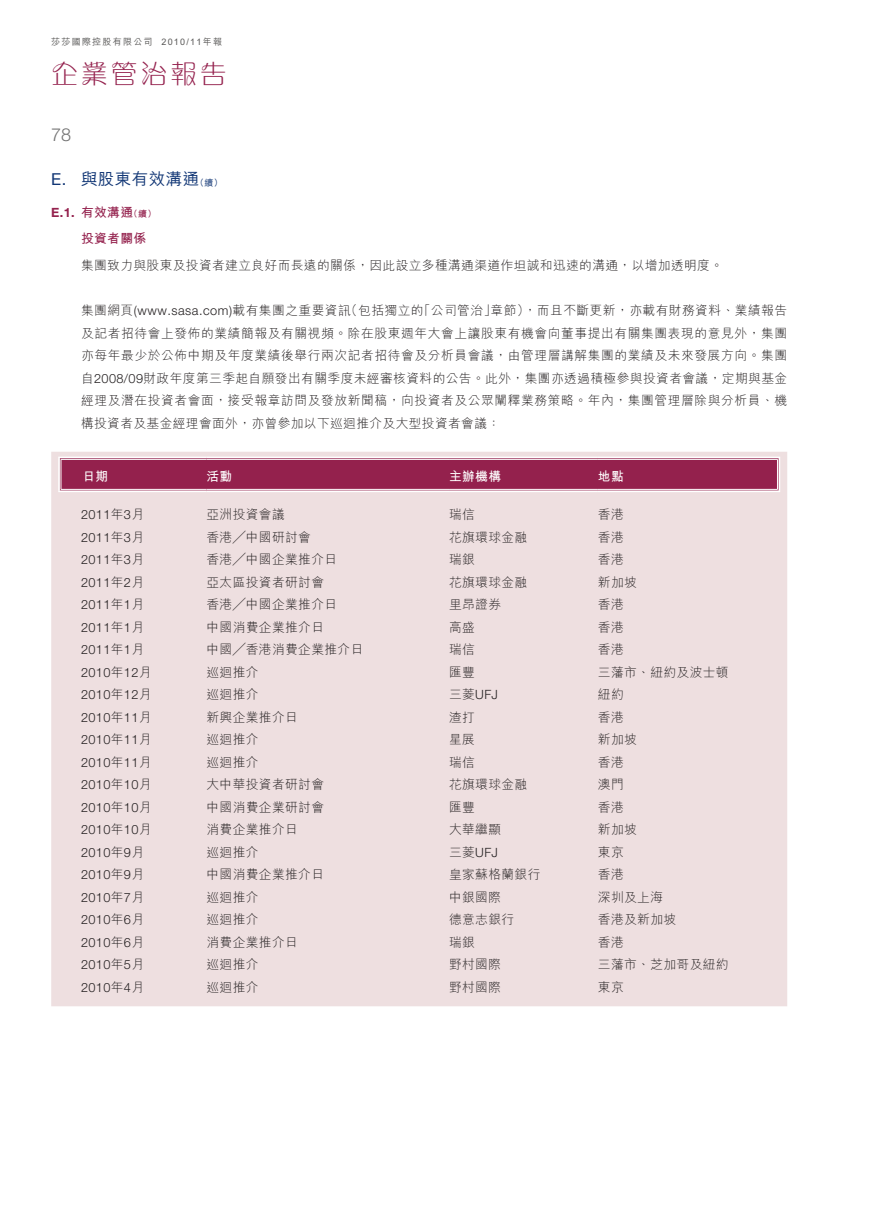
<style>
.page{position:relative;width:893px;height:1212px;background:#fff}
.page>*{position:absolute;margin:0;border:0;box-sizing:border-box;transform-origin:0 0}
.t1{font:27px "M Gentle HK Light E Ten B5 H";letter-spacing:.1em;color:#94214d}
.t2{font:300 18px "Helvetica Neue LT Std";color:#717171}
.t3{font:16.5px "M Hei HK Medium E Ten B5 H";letter-spacing:.03em;color:#113675}
.t4{font:12.75px/22.5px "M Hei HK Light E Ten B5 H";letter-spacing:.03em;color:#231f20;text-align:justify}
.t5{font:300 12.75px "Helvetica Neue LT Std";letter-spacing:.03em;color:#231f20}
.t6{font:700 12.75px "Helvetica Neue LT Std";color:#94214d}
.t7{font:12.75px "M Hei HK Bold E Ten B5 H";letter-spacing:.03em;color:#fff}
.t8{font:12.75px "M Hei HK Bold E Ten B5 H";letter-spacing:.03em;color:#94214d}
.t9{font:9px "M Hei HK Medium E Ten B5 H";letter-spacing:.14em;color:#595857}
.s1{font-family:"Helvetica Neue LT Std"}
.s2{font-size:9px}
.s3{font-family:"M Hei HK Bold E Ten B5 H";font-weight:400}
.s4{font-family:"M Hei HK Bold E Ten B5 H";font-weight:400;font-size:9px}
.s5{font-family:"Helvetica Neue LT Std";font-weight:300}
.s6{font-family:"M Hei HK Light E Ten B5 H";font-weight:400}
</style>
<div class="page">
<div style="left:51px;top:452px;width:736px;height:554px;background:#eedfe0"></div>
<hr style="left:58px;top:457px;width:148px;height:1px;background:#fff">
<hr style="left:58px;top:458px;width:2px;height:33px;background:#fff">
<hr style="left:206px;top:457px;width:243px;height:1px;background:#fff">
<hr style="left:449px;top:457px;width:149px;height:1px;background:#fff">
<hr style="left:598px;top:457px;width:182px;height:1px;background:#fff">
<svg style="left:60px;top:458px;width:718px;height:33px;background:#9a2e57"></svg>
<hr style="left:778px;top:458px;width:2px;height:33px;background:#fff">
<hr style="left:206px;top:489px;width:243px;height:1px;background:#fff">
<hr style="left:206px;top:491px;width:243px;height:1px;background:#fff">
<hr style="left:449px;top:489px;width:149px;height:1px;background:#fff">
<hr style="left:449px;top:491px;width:149px;height:1px;background:#fff">
<hr style="left:598px;top:489px;width:179px;height:1px;background:#fff">
<hr style="left:598px;top:491px;width:182px;height:1px;background:#fff">
<hr style="left:61px;top:489px;width:145px;height:1px;background:#fff">
<hr style="left:58px;top:491px;width:148px;height:1px;background:#fff">
<p class="t9" style="left:51px;top:38px;width:172px">莎莎國際控股有限公司 2010/11年報</p>
<h1 class="t1" style="left:51px;top:64px;width:177px">企業管治報告</h1>
<h2 class="t2" style="left:51px;top:128px;width:22px">78</h2>
<p class="t3" style="left:51px;top:173px;width:173px"><span class="s1">E.</span> 與股東有效溝通<span class="s2">（續）</span></p>
<p class="t6" style="left:51px;top:207px;width:107px">E.1. <span class="s3">有效溝通</span><span class="s4">（續）</span></p>
<p class="t8" style="left:81px;top:234px;width:67px">投資者關係</p>
<p class="t4" style="left:81px;top:256px;width:643px">集團致力與股東及投資者建立良好而長遠的關係，因此設立多種溝通渠道作坦誠和迅速的溝通，以增加透明度。</p>
<p class="t4" style="left:81px;top:301px;width:707px">集團網頁<span class="s5">(www.sasa.com)</span>載有集團之重要資訊（包括獨立的「公司管治」章節），而且不斷更新，亦載有財務資料、業績報告及記者招待會上發佈的業績簡報及有關視頻。除在股東週年大會上讓股東有機會向董事提出有關集團表現的意見外，集團亦每年最少於公佈中期及年度業績後舉行兩次記者招待會及分析員會議，由管理層講解集團的業績及未來發展方向。集團自<span class="s5">2008/09</span>財政年度第三季起自願發出有關季度未經審核資料的公告。此外，集團亦透過積極參與投資者會議，定期與基金經理及潛在投資者會面，接受報章訪問及發放新聞稿，向投資者及公眾闡釋業務策略。年內，集團管理層除與分析員、機構投資者及基金經理會面外，亦曾參加以下巡迴推介及大型投資者會議：</p>
<p class="t7" style="left:82px;top:471px;width:27px">日期</p>
<p class="t7" style="left:206px;top:471px;width:27px">活動</p>
<p class="t7" style="left:449px;top:471px;width:54px">主辦機構</p>
<p class="t7" style="left:598px;top:471px;width:27px">地點</p>
<p class="t5" style="left:81px;top:510px;width:65px">2011<span class="s6">年</span>3<span class="s6">月</span></p>
<p class="t4" style="left:206px;top:505px;width:80px">亞洲投資會議</p>
<p class="t4" style="left:449px;top:505px;width:27px">瑞信</p>
<p class="t4" style="left:598px;top:505px;width:27px">香港</p>
<p class="t5" style="left:81px;top:533px;width:65px">2011<span class="s6">年</span>3<span class="s6">月</span></p>
<p class="t4" style="left:206px;top:528px;width:106px">香港╱中國研討會</p>
<p class="t4" style="left:449px;top:528px;width:80px">花旗環球金融</p>
<p class="t4" style="left:598px;top:528px;width:27px">香港</p>
<p class="t5" style="left:81px;top:555px;width:65px">2011<span class="s6">年</span>3<span class="s6">月</span></p>
<p class="t4" style="left:206px;top:550px;width:132px">香港╱中國企業推介日</p>
<p class="t4" style="left:449px;top:550px;width:27px">瑞銀</p>
<p class="t4" style="left:598px;top:550px;width:27px">香港</p>
<p class="t5" style="left:81px;top:578px;width:65px">2011<span class="s6">年</span>2<span class="s6">月</span></p>
<p class="t4" style="left:206px;top:573px;width:119px">亞太區投資者研討會</p>
<p class="t4" style="left:449px;top:573px;width:80px">花旗環球金融</p>
<p class="t4" style="left:598px;top:573px;width:40px">新加坡</p>
<p class="t5" style="left:81px;top:600px;width:65px">2011<span class="s6">年</span>1<span class="s6">月</span></p>
<p class="t4" style="left:206px;top:595px;width:132px">香港╱中國企業推介日</p>
<p class="t4" style="left:449px;top:595px;width:54px">里昂證券</p>
<p class="t4" style="left:598px;top:595px;width:27px">香港</p>
<p class="t5" style="left:81px;top:623px;width:65px">2011<span class="s6">年</span>1<span class="s6">月</span></p>
<p class="t4" style="left:206px;top:618px;width:119px">中國消費企業推介日</p>
<p class="t4" style="left:449px;top:618px;width:27px">高盛</p>
<p class="t4" style="left:598px;top:618px;width:27px">香港</p>
<p class="t5" style="left:81px;top:645px;width:65px">2011<span class="s6">年</span>1<span class="s6">月</span></p>
<p class="t4" style="left:206px;top:640px;width:158px">中國╱香港消費企業推介日</p>
<p class="t4" style="left:449px;top:640px;width:27px">瑞信</p>
<p class="t4" style="left:598px;top:640px;width:27px">香港</p>
<p class="t5" style="left:81px;top:668px;width:72px">2010<span class="s6">年</span>12<span class="s6">月</span></p>
<p class="t4" style="left:206px;top:663px;width:54px">巡迴推介</p>
<p class="t4" style="left:449px;top:663px;width:27px">匯豐</p>
<p class="t4" style="left:598px;top:663px;width:132px">三藩市、紐約及波士頓</p>
<p class="t5" style="left:81px;top:690px;width:72px">2010<span class="s6">年</span>12<span class="s6">月</span></p>
<p class="t4" style="left:206px;top:685px;width:54px">巡迴推介</p>
<p class="t5" style="left:449px;top:690px;width:50px"><span class="s6">三菱</span>UFJ</p>
<p class="t4" style="left:598px;top:685px;width:27px">紐約</p>
<p class="t5" style="left:81px;top:713px;width:72px">2010<span class="s6">年</span>11<span class="s6">月</span></p>
<p class="t4" style="left:206px;top:708px;width:93px">新興企業推介日</p>
<p class="t4" style="left:449px;top:708px;width:27px">渣打</p>
<p class="t4" style="left:598px;top:708px;width:27px">香港</p>
<p class="t5" style="left:81px;top:735px;width:72px">2010<span class="s6">年</span>11<span class="s6">月</span></p>
<p class="t4" style="left:206px;top:730px;width:54px">巡迴推介</p>
<p class="t4" style="left:449px;top:730px;width:27px">星展</p>
<p class="t4" style="left:598px;top:730px;width:40px">新加坡</p>
<p class="t5" style="left:81px;top:758px;width:72px">2010<span class="s6">年</span>11<span class="s6">月</span></p>
<p class="t4" style="left:206px;top:753px;width:54px">巡迴推介</p>
<p class="t4" style="left:449px;top:753px;width:27px">瑞信</p>
<p class="t4" style="left:598px;top:753px;width:27px">香港</p>
<p class="t5" style="left:81px;top:780px;width:72px">2010<span class="s6">年</span>10<span class="s6">月</span></p>
<p class="t4" style="left:206px;top:775px;width:119px">大中華投資者研討會</p>
<p class="t4" style="left:449px;top:775px;width:80px">花旗環球金融</p>
<p class="t4" style="left:598px;top:775px;width:27px">澳門</p>
<p class="t5" style="left:81px;top:803px;width:72px">2010<span class="s6">年</span>10<span class="s6">月</span></p>
<p class="t4" style="left:206px;top:798px;width:119px">中國消費企業研討會</p>
<p class="t4" style="left:449px;top:798px;width:27px">匯豐</p>
<p class="t4" style="left:598px;top:798px;width:27px">香港</p>
<p class="t5" style="left:81px;top:825px;width:72px">2010<span class="s6">年</span>10<span class="s6">月</span></p>
<p class="t4" style="left:206px;top:820px;width:93px">消費企業推介日</p>
<p class="t4" style="left:449px;top:820px;width:54px">大華繼顯</p>
<p class="t4" style="left:598px;top:820px;width:40px">新加坡</p>
<p class="t5" style="left:81px;top:848px;width:65px">2010<span class="s6">年</span>9<span class="s6">月</span></p>
<p class="t4" style="left:206px;top:843px;width:54px">巡迴推介</p>
<p class="t5" style="left:449px;top:848px;width:50px"><span class="s6">三菱</span>UFJ</p>
<p class="t4" style="left:598px;top:843px;width:27px">東京</p>
<p class="t5" style="left:81px;top:870px;width:65px">2010<span class="s6">年</span>9<span class="s6">月</span></p>
<p class="t4" style="left:206px;top:865px;width:119px">中國消費企業推介日</p>
<p class="t4" style="left:449px;top:865px;width:93px">皇家蘇格蘭銀行</p>
<p class="t4" style="left:598px;top:865px;width:27px">香港</p>
<p class="t5" style="left:81px;top:893px;width:65px">2010<span class="s6">年</span>7<span class="s6">月</span></p>
<p class="t4" style="left:206px;top:888px;width:54px">巡迴推介</p>
<p class="t4" style="left:449px;top:888px;width:54px">中銀國際</p>
<p class="t4" style="left:598px;top:888px;width:67px">深圳及上海</p>
<p class="t5" style="left:81px;top:915px;width:65px">2010<span class="s6">年</span>6<span class="s6">月</span></p>
<p class="t4" style="left:206px;top:910px;width:54px">巡迴推介</p>
<p class="t4" style="left:449px;top:910px;width:67px">德意志銀行</p>
<p class="t4" style="left:598px;top:910px;width:80px">香港及新加坡</p>
<p class="t5" style="left:81px;top:938px;width:65px">2010<span class="s6">年</span>6<span class="s6">月</span></p>
<p class="t4" style="left:206px;top:933px;width:93px">消費企業推介日</p>
<p class="t4" style="left:449px;top:933px;width:27px">瑞銀</p>
<p class="t4" style="left:598px;top:933px;width:27px">香港</p>
<p class="t5" style="left:81px;top:960px;width:65px">2010<span class="s6">年</span>5<span class="s6">月</span></p>
<p class="t4" style="left:206px;top:955px;width:54px">巡迴推介</p>
<p class="t4" style="left:449px;top:955px;width:54px">野村國際</p>
<p class="t4" style="left:598px;top:955px;width:132px">三藩市、芝加哥及紐約</p>
<p class="t5" style="left:81px;top:983px;width:65px">2010<span class="s6">年</span>4<span class="s6">月</span></p>
<p class="t4" style="left:206px;top:978px;width:54px">巡迴推介</p>
<p class="t4" style="left:449px;top:978px;width:54px">野村國際</p>
<p class="t4" style="left:598px;top:978px;width:27px">東京</p>
</div>
